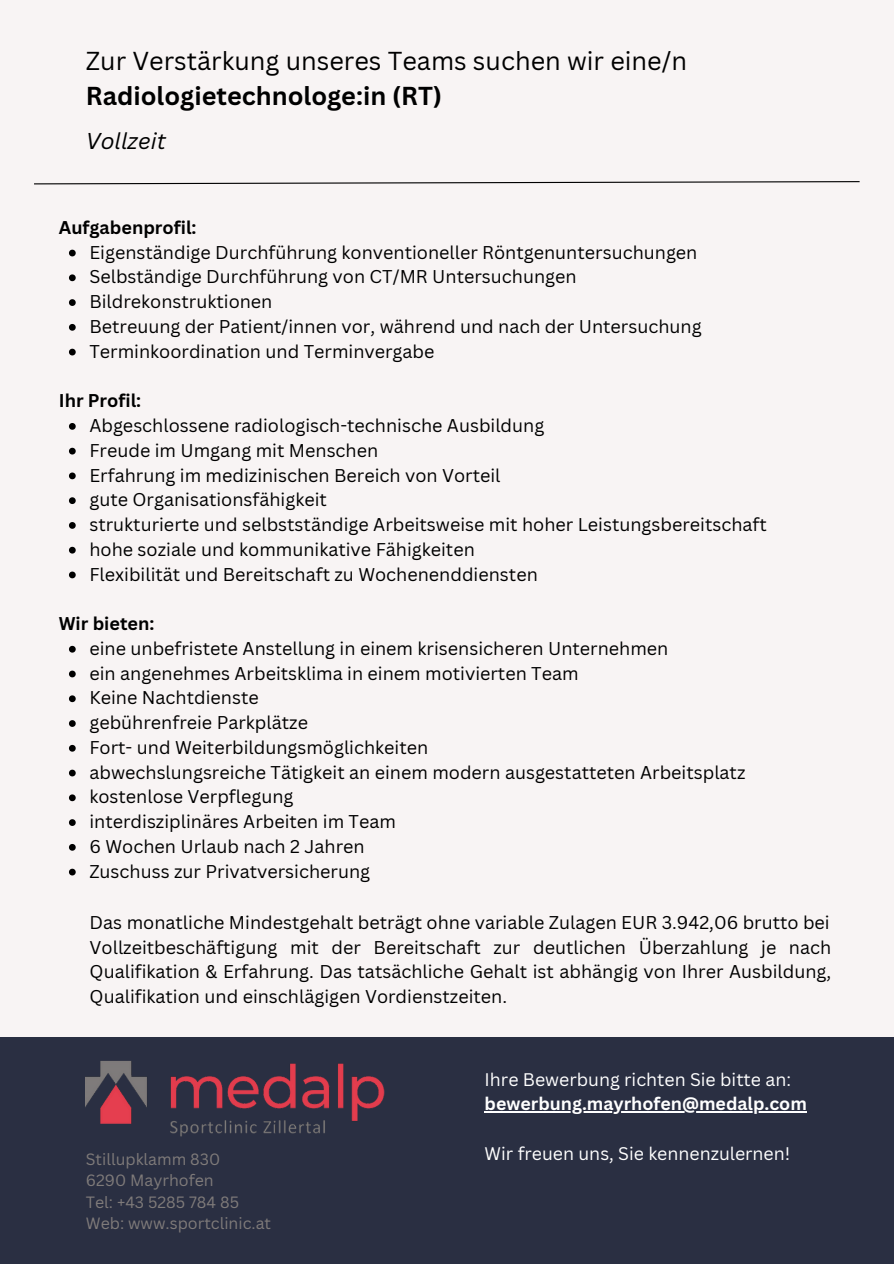
<style>
.page{position:relative;width:894px;height:1264px;background:#fff}
.page>*{position:absolute;margin:0;border:0;box-sizing:border-box;transform-origin:0 0}
.t1{font:25.2px/34.8px "Canva Sans";color:#000}
.t2{font:italic 22.35px "Canva Sans";color:#000}
.t3{font:18px/24.8px "Canva Sans";color:#000;text-align:justify}
.t4{font:700 18px "Canva Sans";color:#000}
.t5{font:17.7px "Canva Sans";color:#fff}
.t6{font:700 17.7px "Canva Sans";color:#fff}
.t7{font:15.9px "Canva Sans";color:#7f7b7a}
.s1{font-weight:700}
</style>
<div class="page">
<div style="left:0;top:0;width:893px;height:1263px;background:#f8f4f4"></div>
<svg style="left:34px;top:181px;width:826px;height:4px"></svg>
<svg style="left:69px;top:250px;width:7px;height:6px"></svg>
<svg style="left:69px;top:274px;width:7px;height:7px"></svg>
<svg style="left:69px;top:299px;width:7px;height:7px"></svg>
<svg style="left:69px;top:324px;width:7px;height:7px"></svg>
<svg style="left:69px;top:349px;width:7px;height:6px"></svg>
<svg style="left:69px;top:423px;width:7px;height:7px"></svg>
<svg style="left:69px;top:448px;width:7px;height:6px"></svg>
<svg style="left:69px;top:472px;width:7px;height:7px"></svg>
<svg style="left:69px;top:497px;width:7px;height:7px"></svg>
<svg style="left:69px;top:522px;width:7px;height:7px"></svg>
<svg style="left:69px;top:547px;width:7px;height:6px"></svg>
<svg style="left:69px;top:571px;width:7px;height:7px"></svg>
<svg style="left:69px;top:646px;width:7px;height:6px"></svg>
<svg style="left:69px;top:670px;width:7px;height:7px"></svg>
<svg style="left:69px;top:695px;width:7px;height:7px"></svg>
<svg style="left:69px;top:720px;width:7px;height:7px"></svg>
<svg style="left:69px;top:745px;width:7px;height:6px"></svg>
<svg style="left:69px;top:769px;width:7px;height:7px"></svg>
<svg style="left:69px;top:794px;width:7px;height:7px"></svg>
<svg style="left:69px;top:819px;width:7px;height:7px"></svg>
<svg style="left:69px;top:844px;width:7px;height:6px"></svg>
<svg style="left:69px;top:868px;width:7px;height:7px"></svg>
<div style="left:0;top:1037px;width:893px;height:226px;background:#2a2f42"></div>
<img style="left:86px;top:1061px;width:299px;height:76px">
<hr style="left:484px;top:1111px;width:322px;height:1px;background:#fff">
<p class="t1" style="left:86px;top:43px;width:602px">Zur Verstärkung unseres Teams suchen wir eine/n<br><span class="s1">Radiologietechnologe:in (RT)</span></p>
<p class="t2" style="left:86px;top:125px;width:81px">Vollzeit</p>
<h1 class="t4" style="left:59px;top:215px;width:139px">Aufgabenprofil:</h1>
<p class="t3" style="left:89px;top:239px;width:609px">Eigenständige Durchführung konventioneller Röntgenuntersuchungen</p>
<h2 class="t3" style="left:89px;top:264px;width:488px">Selbständige Durchführung von CT/MR Untersuchungen</h2>
<p class="t3" style="left:89px;top:289px;width:184px">Bildrekonstruktionen</p>
<p class="t3" style="left:89px;top:313px;width:613px">Betreuung der Patient/innen vor, während und nach der Untersuchung</p>
<p class="t3" style="left:89px;top:338px;width:346px">Terminkoordination und Terminvergabe</p>
<p class="t4" style="left:59px;top:388px;width:84px">Ihr Profil:</p>
<p class="t3" style="left:89px;top:412px;width:456px">Abgeschlossene radiologisch-technische Ausbildung</p>
<h2 class="t3" style="left:89px;top:437px;width:290px">Freude im Umgang mit Menschen</h2>
<p class="t3" style="left:89px;top:462px;width:412px">Erfahrung im medizinischen Bereich von Vorteil</p>
<p class="t3" style="left:89px;top:487px;width:239px">gute Organisationsfähigkeit</p>
<p class="t3" style="left:89px;top:511px;width:678px">strukturierte und selbstständige Arbeitsweise mit hoher Leistungsbereitschaft</p>
<p class="t3" style="left:89px;top:536px;width:387px">hohe soziale und kommunikative Fähigkeiten</p>
<p class="t3" style="left:89px;top:561px;width:450px">Flexibilität und Bereitschaft zu Wochenenddiensten</p>
<p class="t4" style="left:59px;top:611px;width:97px">Wir bieten:</p>
<p class="t3" style="left:89px;top:635px;width:580px">eine unbefristete Anstellung in einem krisensicheren Unternehmen</p>
<h2 class="t3" style="left:89px;top:660px;width:490px">ein angenehmes Arbeitsklima in einem motivierten Team</h2>
<p class="t3" style="left:89px;top:685px;width:171px">Keine Nachtdienste</p>
<p class="t3" style="left:89px;top:709px;width:220px">gebührenfreie Parkplätze</p>
<p class="t3" style="left:89px;top:734px;width:340px">Fort- und Weiterbildungsmöglichkeiten</p>
<p class="t3" style="left:89px;top:759px;width:657px">abwechslungsreiche Tätigkeit an einem modern ausgestatteten Arbeitsplatz</p>
<p class="t3" style="left:89px;top:784px;width:205px">kostenlose Verpflegung</p>
<p class="t3" style="left:89px;top:808px;width:308px">interdisziplinäres Arbeiten im Team</p>
<p class="t3" style="left:89px;top:833px;width:277px">6 Wochen Urlaub nach 2 Jahren</p>
<p class="t3" style="left:89px;top:858px;width:282px">Zuschuss zur Privatversicherung</p>
<p class="t3" style="left:90px;top:909px;width:743px">Das monatliche Mindestgehalt beträgt ohne variable Zulagen EUR 3.942,06 brutto bei Vollzeitbeschäftigung mit der Bereitschaft zur deutlichen Überzahlung je nach Qualifikation &amp; Erfahrung. Das tatsächliche Gehalt ist abhängig von Ihrer Ausbildung, Qualifikation und einschlägigen Vordienstzeiten.</p>
<p class="t7" style="left:86px;top:1147px;width:136px">Stillupklamm 830</p>
<p class="t7" style="left:86px;top:1169px;width:129px">6290 Mayrhofen</p>
<p class="t7" style="left:86px;top:1190px;width:155px">Tel: +43 5285 784 85</p>
<p class="t7" style="left:86px;top:1211px;width:187px">Web: www.sportclinic.at</p>
<h3 class="t5" style="left:484px;top:1066px;width:308px">Ihre Bewerbung richten Sie bitte an:</h3>
<p class="t6" style="left:484px;top:1091px;width:323px">bewerbung.mayrhofen@medalp.com</p>
<p class="t5" style="left:484px;top:1140px;width:307px">Wir freuen uns, Sie kennenzulernen!</p>
</div>
